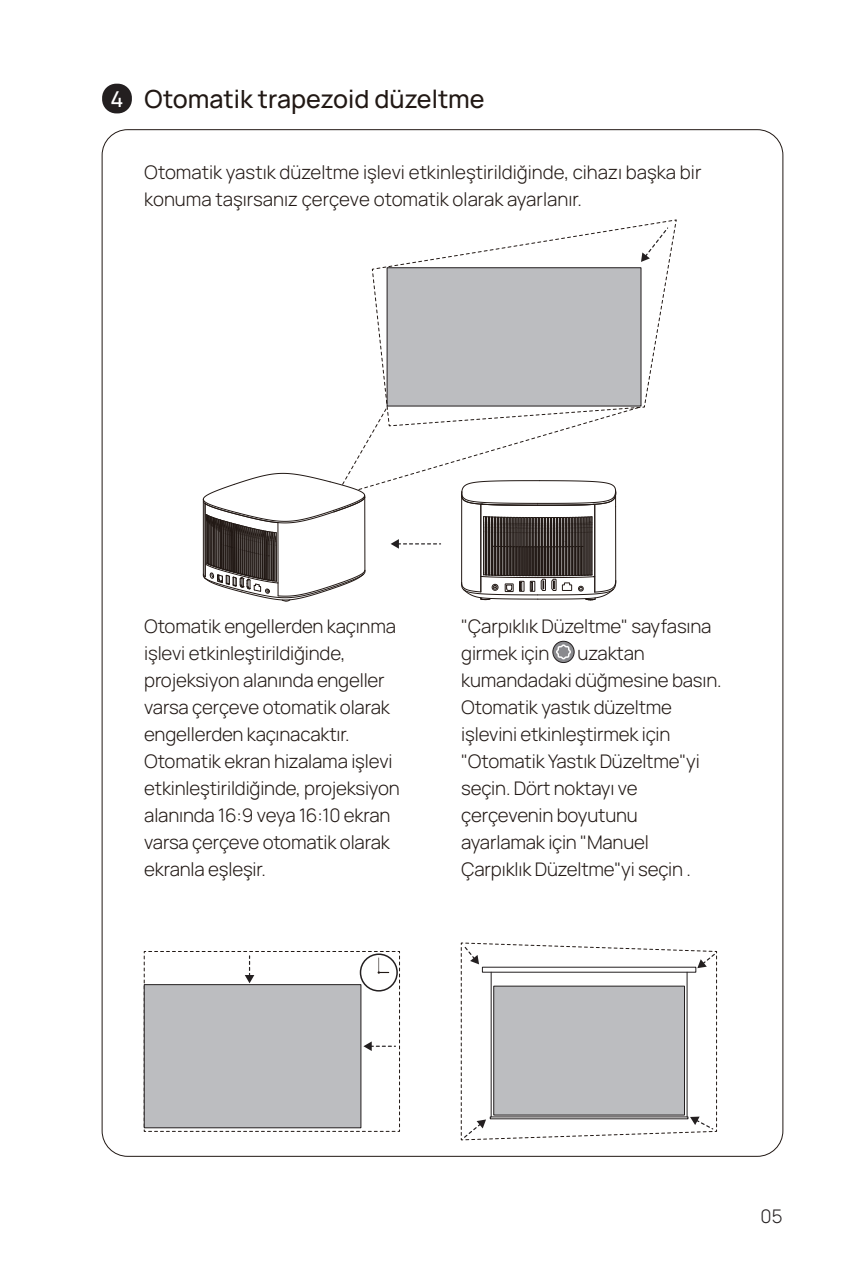
<style>
.page{position:relative;width:868px;height:1276px;background:#fff}
.page>*{position:absolute;margin:0;border:0;box-sizing:border-box;transform-origin:0 0}
.t1{font:500 24px "Manrope 3";color:#211814}
.t2{font:300 18px/27px "Manrope 3";letter-spacing:-.01em;color:#211814}
.t3{font:300 18px "Manrope 3";color:#231f20}
.s1{font-size:21px;color:#fff}
</style>
<div class="page">
<div style="left:102px;top:84px;width:30px;height:29px;background:#231f20;border-radius:14px"></div>
<div style="left:552px;top:641px;width:22px;height:22px;border:1px solid #231f20;border-radius:50%"></div>
<svg style="left:554px;top:643px;width:18px;height:18px"></svg>
<svg style="left:143px;top:951px;width:257px;height:181px"></svg>
<svg style="left:460px;top:942px;width:257px;height:198px"></svg>
<svg style="left:202px;top:219px;width:475px;height:383px"></svg>
<h1 class="t1" style="left:111px;top:84px;width:375px"><span class="s1">4</span> Otomatik trapezoid düzeltme</h1>
<p class="t2" style="left:144px;top:159px;width:558px">Otomatik yastık düzeltme işlevi etkinleştirildiğinde, cihazı başka bir konuma taşırsanız çerçeve otomatik olarak ayarlanır.</p>
<p class="t2" style="left:144px;top:613px;width:257px">Otomatik engellerden kaçınma işlevi etkinleştirildiğinde, projeksiyon alanında engeller varsa çerçeve otomatik olarak engellerden kaçınacaktır.<br>Otomatik ekran hizalama işlevi etkinleştirildiğinde, projeksiyon alanında 16:9 veya 16:10 ekran varsa çerçeve otomatik olarak ekranla eşleşir.</p>
<p class="t2" style="left:461px;top:613px;width:252px">"Çarpıklık Düzeltme" sayfasına girmek için</p>
<p class="t2" style="left:461px;top:640px;width:262px;text-indent:116px">uzaktan kumandadaki düğmesine basın.<br>Otomatik yastık düzeltme işlevini etkinleştirmek için "Otomatik Yastık Düzeltme"yi seçin. Dört noktayı ve çerçevenin boyutunu ayarlamak için "Manuel<br>Çarpıklık Düzeltme"yi seçin .</p>
<p class="t3" style="left:760px;top:1205px;width:23px">05</p>
</div>
